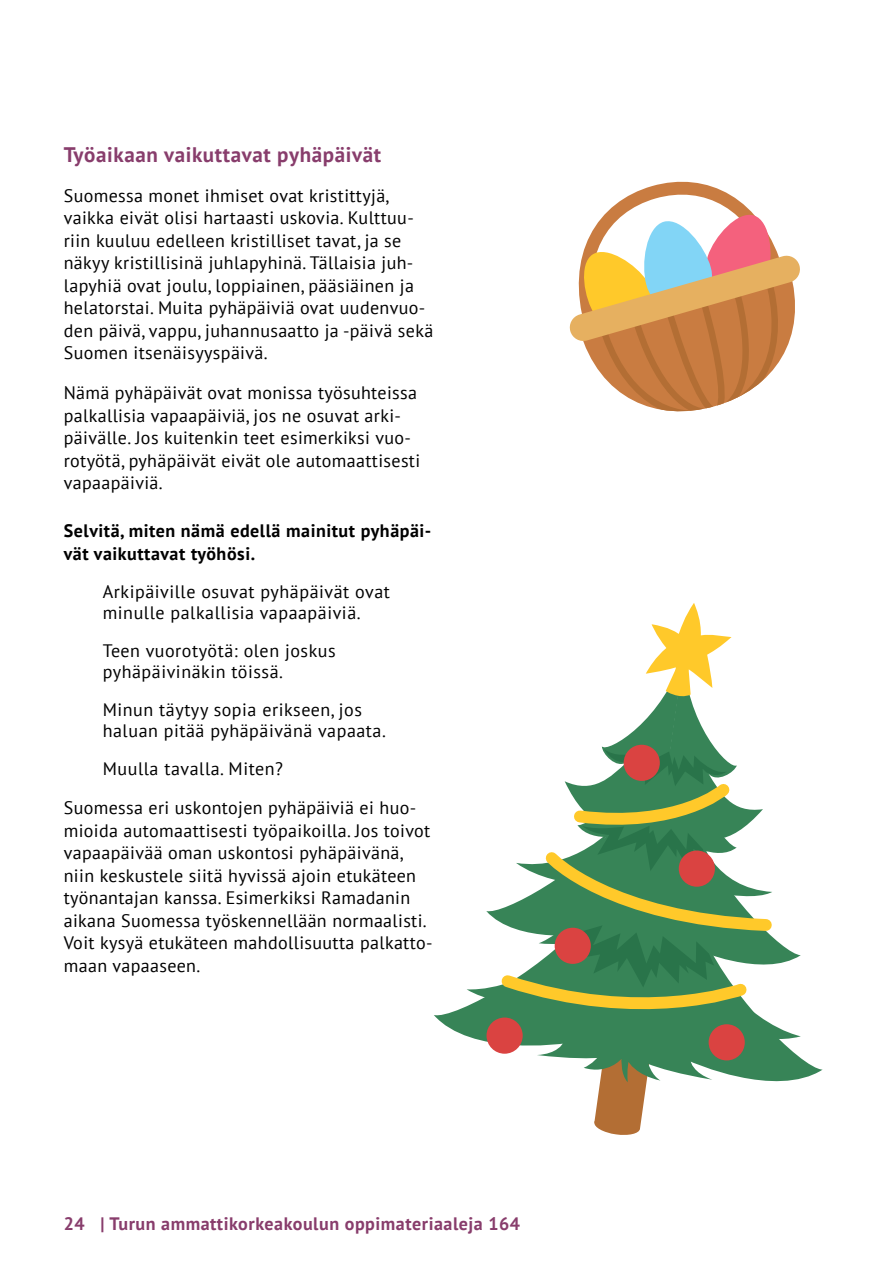
<style>
.page{position:relative;width:893px;height:1263px;background:#fff}
.page>*{position:absolute;margin:0;border:0;box-sizing:border-box;transform-origin:0 0}
.t1{font:700 21px "PT Sans";letter-spacing:.03em;color:#883d6c}
.t2{font:18px/22.5px "PT Sans";letter-spacing:.02em;color:#000}
.t3{font:700 18px/22.5px "PT Sans";letter-spacing:.03em;color:#000}
.t4{font:700 18px "PT Sans";letter-spacing:.03em;color:#883d6c}
</style>
<div class="page">
<svg style="left:569px;top:181px;width:231px;height:231px"></svg>
<svg style="left:434px;top:1006px;width:389px;height:73px"></svg>
<svg style="left:467px;top:603px;width:334px;height:532px"></svg>
<div style="left:624px;top:745px;width:36px;height:36px;background:#da4341;border-radius:50%"></div>
<p class="t1" style="left:64px;top:141px;width:319px">Työaikaan vaikuttavat pyhäpäivät</p>
<p class="t2" style="left:64px;top:184px;width:371px">Suomessa monet ihmiset ovat kristittyjä, vaikka eivät olisi hartaasti uskovia. Kulttuu&shy;riin kuuluu edelleen kristilliset tavat, ja se näkyy kristillisinä juhlapyhinä. Tällaisia juh&shy;lapyhiä ovat joulu, loppiainen, pääsiäinen ja helatorstai. Muita pyhäpäiviä ovat uudenvuo&shy;den päivä, vappu, juhannusaatto ja -päivä sekä Suomen itsenäisyyspäivä.</p>
<p class="t2" style="left:64px;top:381px;width:358px">Nämä pyhäpäivät ovat monissa työsuhteissa palkallisia vapaapäiviä, jos ne osuvat arki&shy;päivälle. Jos kuitenkin teet esimerkiksi vuo&shy;rotyötä, pyhäpäivät eivät ole automaattisesti vapaapäiviä.</p>
<p class="t3" style="left:64px;top:519px;width:369px">Selvitä, miten nämä edellä mainitut pyhäpäi&shy;vät vaikuttavat työhösi.</p>
<p class="t2" style="left:103px;top:580px;width:289px;line-height:21px">Arkipäiville osuvat pyhäpäivät ovat minulle palkallisia vapaapäiviä.</p>
<p class="t2" style="left:103px;top:639px;width:234px;line-height:21px">Teen vuorotyötä: olen joskus pyhäpäivinäkin töissä.</p>
<p class="t2" style="left:103px;top:698px;width:285px;line-height:21px">Minun täytyy sopia erikseen, jos haluan pitää pyhäpäivänä vapaata.</p>
<p class="t2" style="left:64px;top:748px;width:354px;line-height:39.5px;text-indent:39px">Muulla tavalla. Miten?<br>Suomessa eri uskontojen pyhäpäiviä ei huo-</p>
<p class="t2" style="left:64px;top:819px;width:370px">mioida automaattisesti työpaikoilla. Jos toivot vapaapäivää oman uskontosi pyhäpäivänä, niin keskustele siitä hyvissä ajoin etukäteen työnantajan kanssa. Esimerkiksi Ramadanin aikana Suomessa työskennellään normaalisti.<br>Voit kysyä etukäteen mahdollisuutta palkatto&shy;maan vapaaseen.</p>
<p class="t4" style="left:64px;top:1211px;width:458px">24 | Turun ammattikorkeakoulun oppimateriaaleja 164</p>
</div>
